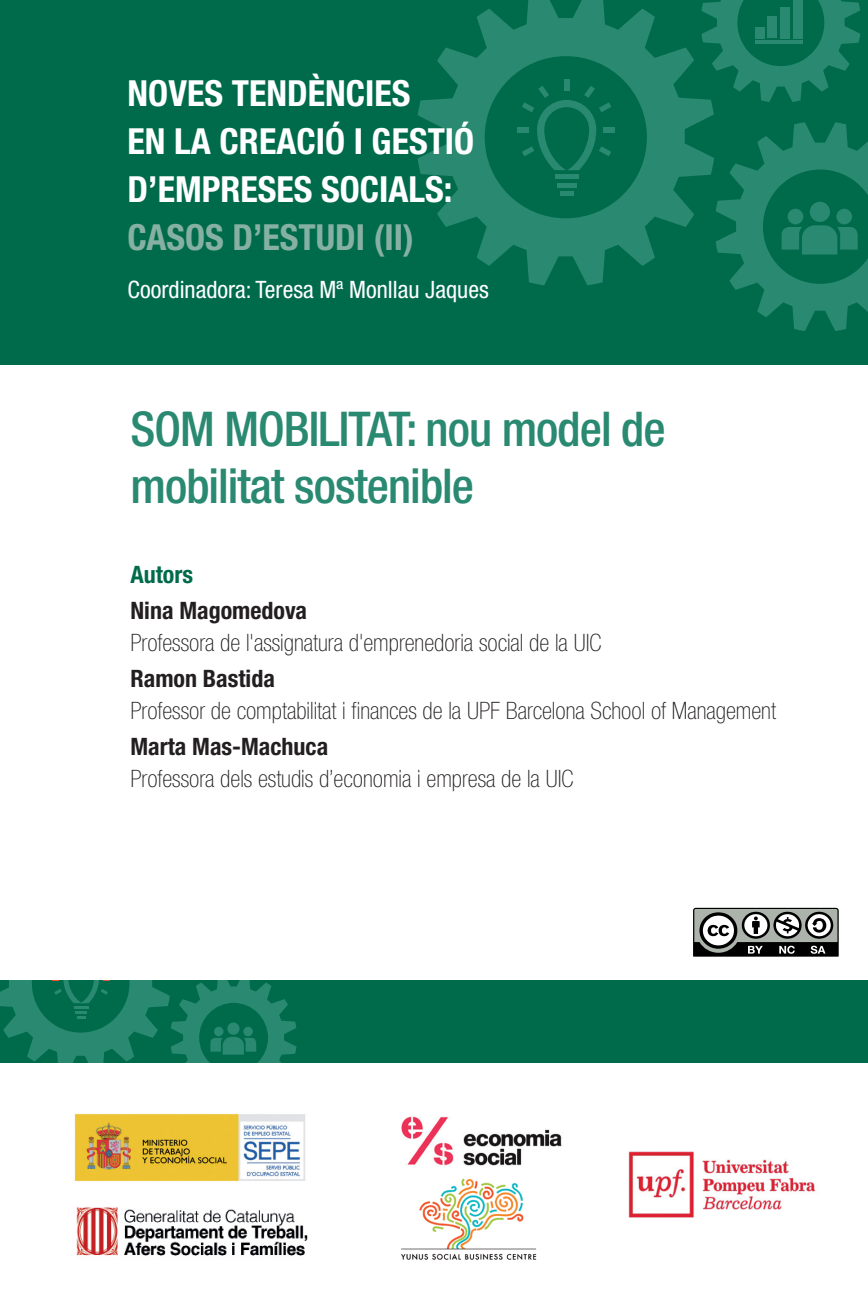
<style>
.page{position:relative;width:868px;height:1304px;background:#fff}
.page>*{position:absolute;margin:0;border:0;box-sizing:border-box;transform-origin:0 0}
.t1{font:500 condensed 48px/57.6px "Helvetica Neue LT Std";letter-spacing:-.02em;color:#298971}
.t2{font:700 condensed 36px "Helvetica Neue LT Std";color:#fff}
.t3{font:700 condensed 36px "Helvetica Neue LT Std";color:#86b1a2}
.t4{font:100 condensed 24px "Helvetica Neue LT Std";color:#231f20}
.t5{font:700 condensed 24px "Helvetica Neue LT Std";color:#231f20}
.t6{font:condensed 24px "Helvetica Neue LT Std";color:#fff}
.t7{font:700 condensed 24px "Helvetica Neue LT Std";color:#006b4b}
</style>
<div class="page">
<div style="left:0;top:980px;width:867px;height:83px;background:#006b4b"></div>
<div style="left:0;top:0;width:867px;height:365px;background:#006b4b"></div>
<svg style="left:417px;top:0;width:450px;height:331px"></svg>
<div style="left:792px;top:0;width:10px;height:38px;background:#298971"></div>
<div style="left:780px;top:7px;width:9px;height:31px;background:#298971"></div>
<div style="left:767px;top:17px;width:10px;height:21px;background:#298971"></div>
<div style="left:754px;top:27px;width:10px;height:11px;background:#298971"></div>
<hr style="left:754px;top:41px;width:48px;height:3px;background:#298971">
<div style="left:809px;top:202px;width:20px;height:20px;background:#298971;border-radius:50%"></div>
<div style="left:787px;top:209px;width:16px;height:15px;background:#298971;border-radius:50%"></div>
<div style="left:836px;top:209px;width:15px;height:15px;background:#298971;border-radius:50%"></div>
<svg style="left:781px;top:225px;width:76px;height:30px"></svg>
<hr style="left:555px;top:175px;width:23px;height:4px;background:#298971">
<div style="left:557px;top:183px;width:19px;height:5px;background:#298971"></div>
<hr style="left:559px;top:192px;width:14px;height:4px;background:#298971">
<div style="left:564px;top:79px;width:5px;height:12px;background:#298971"></div>
<div style="left:603px;top:127px;width:12px;height:5px;background:#298971"></div>
<div style="left:517px;top:127px;width:12px;height:5px;background:#298971"></div>
<svg style="left:522px;top:86px;width:89px;height:86px"></svg>
<svg style="left:693px;top:908px;width:145px;height:49px"></svg>
<svg style="left:0;top:980px;width:296px;height:83px"></svg>
<img style="left:628px;top:1151px;width:188px;height:67px">
<img style="left:74px;top:1113px;width:232px;height:69px">
<img style="left:401px;top:1116px;width:161px;height:50px">
<img style="left:401px;top:1178px;width:136px;height:82px">
<img style="left:77px;top:1208px;width:231px;height:48px">
<p class="t2" style="left:128px;top:71px;width:284px">NOVES TENDÈNCIES</p>
<p class="t2" style="left:128px;top:119px;width:348px">EN LA CREACIÓ I GESTIÓ</p>
<p class="t2" style="left:128px;top:167px;width:326px">D’EMPRESES SOCIALS:</p>
<p class="t3" style="left:128px;top:215px;width:287px">CASOS D’ESTUDI (II)</p>
<p class="t6" style="left:128px;top:275px;width:362px">Coordinadora: Teresa Mª Monllau Jaques</p>
<p class="t1" style="left:130px;top:399px;width:536px">SOM MOBILITAT: nou model de mobilitat sostenible</p>
<p class="t7" style="left:130px;top:560px;width:64px">Autors</p>
<p class="t5" style="left:130px;top:596px;width:178px">Nina Magomedova</p>
<p class="t4" style="left:130px;top:629px;width:472px">Professora de l'assignatura d'emprenedoria social de la UIC</p>
<p class="t5" style="left:130px;top:664px;width:146px">Ramon Bastida</p>
<p class="t4" style="left:130px;top:697px;width:647px">Professor de comptabilitat i finances de la UPF Barcelona School of Management</p>
<p class="t5" style="left:130px;top:732px;width:199px">Marta Mas-Machuca</p>
<p class="t4" style="left:130px;top:765px;width:444px">Professora dels estudis d’economia i empresa de la UIC</p>
</div>
